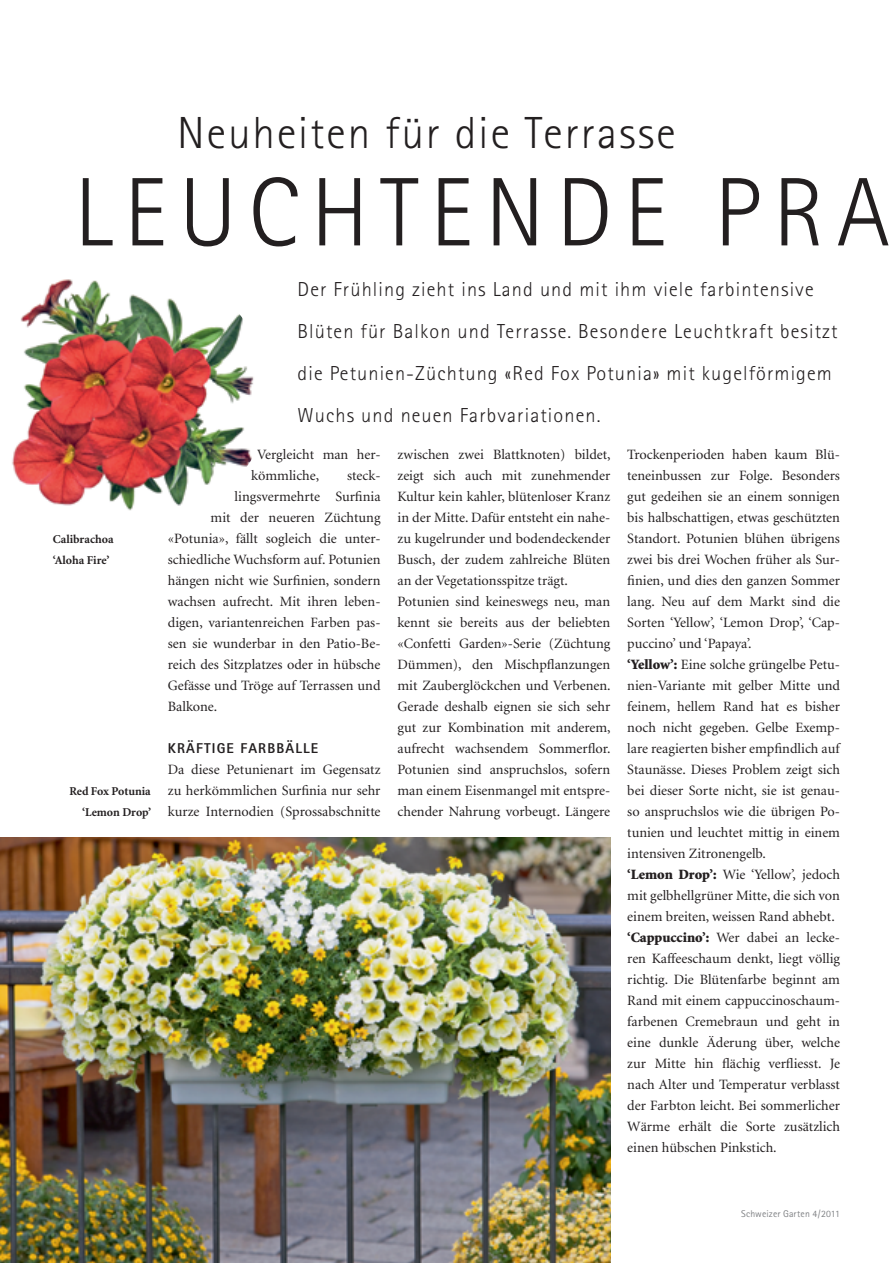
<style>
.page{position:relative;width:893px;height:1263px;background:#fff}
.page>*{position:absolute;margin:0;border:0;box-sizing:border-box;transform-origin:0 0}
.t1{font:300 97.5px "Rotis Sans Serif";letter-spacing:.12em;color:#231f20}
.t2{font:300 45px "Rotis Sans Serif";letter-spacing:.045em;color:#231f20}
.t3{font:300 20.25px/42px "Rotis Sans Serif";letter-spacing:.055em;color:#231f20}
.t4{font:14.25px/21px "Minion";color:#231f20}
.t5{font:800 14.25px "Rotis Sans Serif";letter-spacing:.08em;color:#231f20}
.t6{font:700 12px/21px "Minion";color:#231f20}
.t7{font:9.75px "Rotis Sans Serif";letter-spacing:.01em;color:#808285}
.s1{font-weight:900}
</style>
<div class="page">
<img style="left:0;top:837px;width:610px;height:426px">
<img style="left:12px;top:279px;width:242px;height:232px">
<h2 class="t2" style="left:177px;top:117px;width:500px">Neuheiten für die Terrasse</h2>
<h1 class="t1" style="left:74px;top:178px;width:816px">LEUCHTENDE PRA</h1>
<p class="t6" style="left:53px;top:530px;width:62px">Calibrachoa ‘Aloha Fire’</p>
<p class="t6" style="left:69px;top:782px;width:83px;text-align:right">Red Fox Potunia ‘Lemon Drop’</p>
<h3 class="t3" style="left:297px;top:270px;width:541px">Der Frühling zieht ins Land und mit ihm viele farbintensive Blüten für Balkon und Terrasse. Besondere Leuchtkraft besitzt die Petunien-Züchtung «Red Fox Potunia» mit kugelförmigem Wuchs und neuen Farbvariationen.</h3>
<p class="t4" style="left:397px;top:446px;width:215px">zwischen zwei Blattknoten) bildet, zeigt sich auch mit zunehmender Kultur kein kahler, blütenloser Kranz in der Mitte. Dafür entsteht ein nahe&shy;zu kugelrunder und bodendeckender Busch, der zudem zahlreiche Blüten an der Vegetationsspitze trägt.<br>Potunien sind keineswegs neu, man kennt sie bereits aus der beliebten «Confetti Garden»-Serie (Züchtung Dümmen), den Mischpflanzungen mit Zauberglöckchen und Verbenen.<br>Gerade deshalb eignen sie sich sehr gut zur Kombination mit anderem, aufrecht wachsendem Sommerflor.<br>Potunien sind anspruchslos, sofern man einem Eisenmangel mit entspre&shy;chender Nahrung vorbeugt. Längere</p>
<p class="t4" style="left:627px;top:446px;width:214px">Trockenperioden haben kaum Blü&shy;teneinbussen zur Folge. Besonders gut gedeihen sie an einem sonnigen bis halbschattigen, etwas geschützten Standort. Potunien blühen übrigens zwei bis drei Wochen früher als Sur&shy;finien, und dies den ganzen Sommer lang. Neu auf dem Markt sind die Sorten ‘Yellow’, ‘Lemon Drop’, ‘Cap&shy;puccino’ und ‘Papaya’.<br><span class="s1">‘Yellow’:</span> Eine solche grüngelbe Petu&shy;nien-Variante mit gelber Mitte und feinem, hellem Rand hat es bisher noch nicht gegeben. Gelbe Exemp&shy;lare reagierten bisher empfindlich auf Staunässe. Dieses Problem zeigt sich bei dieser Sorte nicht, sie ist genau&shy;so anspruchslos wie die übrigen Po&shy;tunien und leuchtet mittig in einem intensiven Zitronengelb.<br><span class="s1">‘Lemon Drop’:</span> Wie ‘Yellow’, jedoch mit gelbhellgrüner Mitte, die sich von einem breiten, weissen Rand abhebt. <span class="s1">‘Cappuccino’:</span> Wer dabei an lecke&shy;ren Kaffeeschaum denkt, liegt völlig richtig. Die Blütenfarbe beginnt am Rand mit einem cappuccinoschaum&shy;farbenen Cremebraun und geht in eine dunkle Äderung über, welche zur Mitte hin flächig verfliesst. Je nach Alter und Temperatur verblasst der Farbton leicht. Bei sommerlicher Wärme erhält die Sorte zusätzlich einen hübschen Pinkstich.</p>
<p class="t4" style="left:251px;top:446px;width:131px;text-indent:6px">Vergleicht man her&shy;kömmliche,</p>
<p class="t4" style="left:347px;top:467px;width:35px">steck-</p>
<p class="t4" style="left:234px;top:488px;width:147px">lingsvermehrte Surfinia</p>
<p class="t4" style="left:210px;top:509px;width:171px">mit der neueren Züchtung</p>
<p class="t4" style="left:168px;top:530px;width:214px">«Potunia», fällt sogleich die unter-</p>
<p class="t4" style="left:168px;top:551px;width:214px">schiedliche Wuchsform auf. Potunien</p>
<p class="t4" style="left:168px;top:572px;width:214px">hängen nicht wie Surfinien, sondern</p>
<p class="t4" style="left:168px;top:593px;width:214px">wachsen aufrecht. Mit ihren leben-</p>
<p class="t4" style="left:168px;top:614px;width:214px">digen, variantenreichen Farben pas-</p>
<p class="t4" style="left:168px;top:635px;width:214px">sen sie wunderbar in den Patio-Be-</p>
<p class="t4" style="left:168px;top:656px;width:214px">reich des Sitzplatzes oder in hübsche</p>
<p class="t4" style="left:168px;top:677px;width:214px">Gefässe und Tröge auf Terrassen und</p>
<p class="t4" style="left:168px;top:698px;width:51px">Balkone.</p>
<p class="t5" style="left:168px;top:744px;width:152px">KRÄFTIGE FARBBÄLLE</p>
<p class="t4" style="left:168px;top:761px;width:214px;text-align:justify">Da diese Petunienart im Gegensatz zu herkömmlichen Surfinia nur sehr kurze Internodien (Sprossabschnitte</p>
<p class="t7" style="left:741px;top:1210px;width:100px">Schweizer Garten 4/2011</p>
</div>
